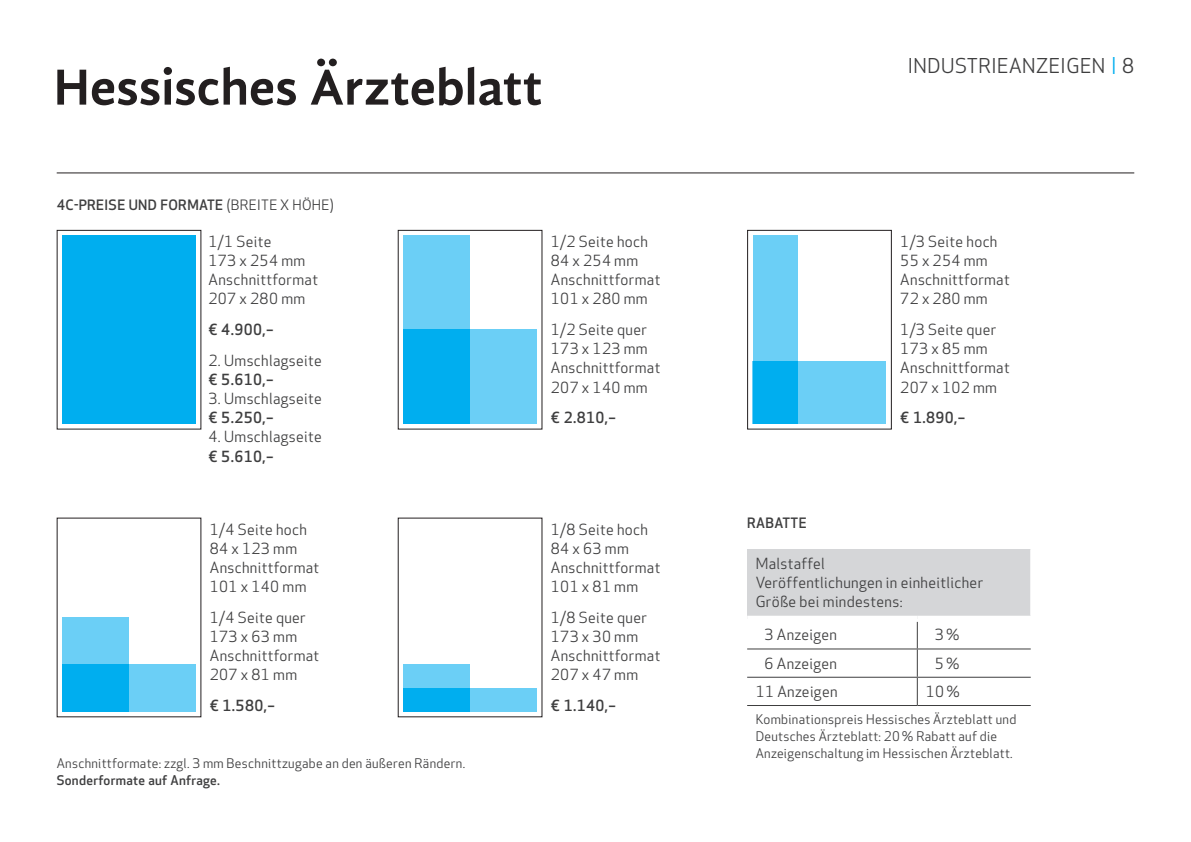
<style>
.page{position:relative;width:1191px;height:842px;background:#fff}
.page>*{position:absolute;margin:0;border:0;box-sizing:border-box;transform-origin:0 0}
.t1{font:20px "Apex New";color:#3e3e3f}
.t2{font:20px "Apex New";color:#00aeef}
.t3{font:15px/19.2px "Apex New";letter-spacing:.025em;color:#3e3e3f}
.t4{font:500 15px "Apex New";letter-spacing:.025em;color:#3e3e3f}
.t5{font:500 14px "Apex New";letter-spacing:.025em;color:#3e3e3f}
.t6{font:13px/17px "Apex New";letter-spacing:.025em;color:#3e3e3f}
.t7{font:500 13px "Apex New";letter-spacing:.025em;color:#3e3e3f}
.s1{font-weight:400}
.s2{color:#3e3e3f}
</style>
<div class="page">
<svg style="left:57px;top:70px;width:29px;height:35px"></svg>
<svg style="left:92px;top:67px;width:204px;height:38px"></svg>
<svg style="left:311px;top:59px;width:230px;height:46px"></svg>
<hr style="left:57px;top:173px;width:1077px;height:1px;background:#231f20">
<svg style="left:56px;top:229px;width:146px;height:201px;background:#1db3eb"></svg>
<div style="left:403px;top:236px;width:67px;height:188px;background:#6bcff6"></div>
<div style="left:403px;top:329px;width:134px;height:95px;background:#6bcff6"></div>
<div style="left:403px;top:329px;width:67px;height:95px;background:#00aeef"></div>
<div style="left:62px;top:617px;width:67px;height:95px;background:#6bcff6"></div>
<div style="left:62px;top:665px;width:134px;height:47px;background:#6bcff6"></div>
<div style="left:62px;top:665px;width:67px;height:47px;background:#00aeef"></div>
<div style="left:403px;top:688px;width:134px;height:24px;background:#6bcff6"></div>
<div style="left:403px;top:664px;width:67px;height:48px;background:#6bcff6"></div>
<div style="left:403px;top:688px;width:67px;height:24px;background:#00aeef"></div>
<div style="left:747px;top:230px;width:144px;height:199px;border:1px solid #231f20"></div>
<div style="left:753px;top:236px;width:44px;height:188px;background:#6bcff6"></div>
<div style="left:753px;top:361px;width:133px;height:63px;background:#6bcff6"></div>
<div style="left:753px;top:361px;width:44px;height:63px;background:#00aeef"></div>
<div style="left:747px;top:549px;width:283px;height:70px;background:#d5d6d8"></div>
<hr style="left:747px;top:648px;width:170px;height:1px;background:#3e3e3f">
<hr style="left:917px;top:648px;width:113px;height:1px;background:#3e3e3f">
<hr style="left:747px;top:677px;width:170px;height:1px;background:#3e3e3f">
<hr style="left:917px;top:677px;width:113px;height:1px;background:#3e3e3f">
<svg style="left:916px;top:622px;width:1px;height:83px"></svg>
<div style="left:747px;top:616px;width:170px;height:6px;background:#fff"></div>
<div style="left:917px;top:616px;width:114px;height:6px;background:#fff"></div>
<hr style="left:747px;top:705px;width:170px;height:1px;background:#3e3e3f">
<hr style="left:917px;top:705px;width:113px;height:1px;background:#3e3e3f">
<p class="t5" style="left:57px;top:197px;width:278px">4C-PREISE UND FORMATE <span class="s1">(BREITE X HÖHE)</span></p>
<p class="t3" style="left:208px;top:232px;width:111px">1/1 Seite<br>173 x 254 mm<br>Anschnittformat<br>207 x 280 mm</p>
<p class="t4" style="left:208px;top:321px;width:67px">€ 4.900,–</p>
<p class="t3" style="left:208px;top:351px;width:115px">2. Umschlagseite</p>
<p class="t4" style="left:208px;top:371px;width:67px">€ 5.610,–</p>
<p class="t3" style="left:208px;top:389px;width:115px">3. Umschlagseite</p>
<p class="t4" style="left:208px;top:409px;width:67px">€ 5.250,–</p>
<p class="t3" style="left:208px;top:428px;width:115px">4. Umschlagseite</p>
<p class="t4" style="left:208px;top:447px;width:67px">€ 5.610,–</p>
<p class="t3" style="left:210px;top:520px;width:111px">1/4 Seite hoch<br>84 x 123 mm<br>Anschnittformat<br>101 x 140 mm</p>
<p class="t3" style="left:210px;top:608px;width:111px">1/4 Seite quer<br>173 x 63 mm<br>Anschnittformat<br>207 x 81 mm</p>
<p class="t4" style="left:210px;top:697px;width:67px">€ 1.580,–</p>
<p class="t6" style="left:57px;top:755px;width:410px">Anschnittformate: zzgl. 3 mm Beschnittzugabe an den äußeren Rändern.</p>
<p class="t7" style="left:57px;top:773px;width:165px">Sonderformate auf Anfrage.</p>
<p class="t3" style="left:551px;top:232px;width:111px">1/2 Seite hoch<br>84 x 254 mm<br>Anschnittformat<br>101 x 280 mm</p>
<p class="t3" style="left:551px;top:320px;width:111px">1/2 Seite quer<br>173 x 123 mm<br>Anschnittformat<br>207 x 140 mm</p>
<p class="t4" style="left:551px;top:409px;width:67px">€ 2.810,–</p>
<p class="t3" style="left:551px;top:520px;width:111px">1/8 Seite hoch<br>84 x 63 mm<br>Anschnittformat<br>101 x 81 mm</p>
<p class="t3" style="left:551px;top:608px;width:111px">1/8 Seite quer<br>173 x 30 mm<br>Anschnittformat<br>207 x 47 mm</p>
<p class="t4" style="left:551px;top:697px;width:67px">€ 1.140,–</p>
<h1 class="t1" style="left:908px;top:55px;width:19px">Industrieanzeigen</h1>
<h1 class="t2" style="left:1111px;top:55px;width:24px">| <span class="s2">8</span></h1>
<p class="t3" style="left:900px;top:232px;width:111px">1/3 Seite hoch<br>55 x 254 mm<br>Anschnittformat<br>72 x 280 mm</p>
<p class="t3" style="left:900px;top:320px;width:111px">1/3 Seite quer<br>173 x 85 mm<br>Anschnittformat<br>207 x 102 mm</p>
<p class="t4" style="left:900px;top:409px;width:67px">€ 1.890,–</p>
<p class="t5" style="left:747px;top:515px;width:61px">RABATTE</p>
<p class="t3" style="left:755px;top:554px;width:229px">Malstaffel<br>Veröffentlichungen in einheitlicher<br>Größe bei mindestens:</p>
<p class="t3" style="left:764px;top:626px;width:74px">3 Anzeigen</p>
<p class="t3" style="left:934px;top:626px;width:26px">3 %</p>
<p class="t3" style="left:764px;top:654px;width:74px">6 Anzeigen</p>
<p class="t3" style="left:934px;top:654px;width:26px">5 %</p>
<p class="t3" style="left:755px;top:682px;width:83px">11 Anzeigen</p>
<p class="t3" style="left:925px;top:682px;width:36px">10 %</p>
<p class="t6" style="left:755px;top:711px;width:262px">Kombinationspreis Hessisches Ärzteblatt und<br>Deutsches Ärzteblatt: 20 % Rabatt auf die<br>Anzeigenschaltung im Hessischen Ärzteblatt.</p>
</div>
